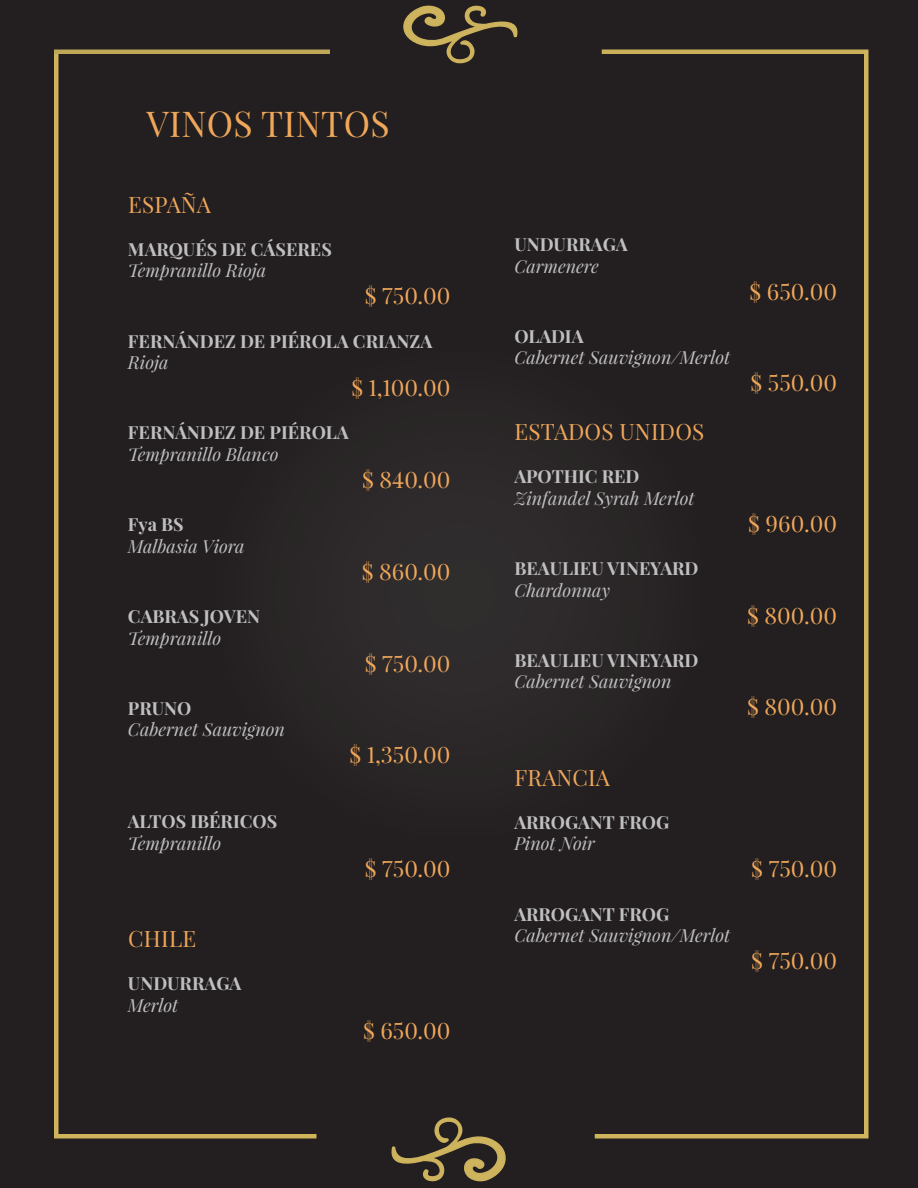
<style>
.page{position:relative;width:918px;height:1188px;background:#231f20}
.page>*{position:absolute;margin:0;border:0;box-sizing:border-box;transform-origin:0 0}
.t1{font:35.55px "Playfair Display";letter-spacing:.01em;color:#f0a75a}
.t2{font:22.5px "Playfair Display";color:#f0a75a}
.t3{font:italic 18px "Playfair Display";color:#c0c0c0}
.t4{font:700 18px "Playfair Display";color:#c0c0c0}
</style>
<div class="page">
<div style="left:197px;top:332px;width:524px;height:524px;background:#292526;border-radius:50%"></div>
<svg style="left:404px;top:5px;width:114px;height:59px"></svg>
<svg style="left:391px;top:1117px;width:114px;height:65px"></svg>
<hr style="left:54px;top:50px;width:276px;height:4px;background:#bea757">
<hr style="left:602px;top:50px;width:262px;height:4px;background:#cab059">
<hr style="left:54px;top:1134px;width:262px;height:4px;background:#ceb55b">
<hr style="left:595px;top:1134px;width:269px;height:4px;background:#ceb55b">
<hr style="left:54px;top:54px;width:4px;height:1080px;background:#ceb55b">
<hr style="left:864px;top:50px;width:4px;height:1088px;background:#cfb55e">
<p class="t1" style="left:146px;top:102px;width:245px">VINOS TINTOS</p>
<p class="t2" style="left:128px;top:190px;width:84px">ESPAÑA</p>
<p class="t4" style="left:128px;top:238px;width:205px">MARQUÉS DE CÁSERES</p>
<p class="t3" style="left:128px;top:259px;width:140px">Tempranillo Rioja</p>
<p class="t2" style="left:365px;top:282px;width:87px">$ 750.00</p>
<p class="t4" style="left:128px;top:329px;width:306px">FERNÁNDEZ DE PIÉROLA CRIANZA</p>
<p class="t3" style="left:128px;top:350px;width:42px">Rioja</p>
<p class="t2" style="left:351px;top:374px;width:101px">$ 1,100.00</p>
<p class="t4" style="left:128px;top:421px;width:222px">FERNÁNDEZ DE PIÉROLA</p>
<p class="t3" style="left:128px;top:442px;width:152px">Tempranillo Blanco</p>
<p class="t2" style="left:362px;top:465px;width:90px">$ 840.00</p>
<p class="t4" style="left:128px;top:513px;width:57px">Fya BS</p>
<p class="t3" style="left:128px;top:534px;width:118px">Malbasia Viora</p>
<p class="t2" style="left:362px;top:557px;width:90px">$ 860.00</p>
<p class="t4" style="left:128px;top:605px;width:134px">CABRAS JOVEN</p>
<p class="t3" style="left:128px;top:626px;width:95px">Tempranillo</p>
<p class="t2" style="left:365px;top:649px;width:87px">$ 750.00</p>
<p class="t4" style="left:128px;top:697px;width:65px">PRUNO</p>
<p class="t3" style="left:128px;top:718px;width:159px">Cabernet Sauvignon</p>
<p class="t2" style="left:350px;top:741px;width:102px">$ 1,350.00</p>
<p class="t4" style="left:128px;top:810px;width:151px">ALTOS IBÉRICOS</p>
<p class="t3" style="left:128px;top:831px;width:95px">Tempranillo</p>
<p class="t2" style="left:128px;top:924px;width:69px">CHILE</p>
<p class="t4" style="left:128px;top:972px;width:115px">UNDURRAGA</p>
<p class="t3" style="left:128px;top:993px;width:52px">Merlot</p>
<p class="t2" style="left:365px;top:854px;width:87px">$ 750.00</p>
<p class="t2" style="left:363px;top:1016px;width:89px">$ 650.00</p>
<p class="t4" style="left:514px;top:233px;width:115px">UNDURRAGA</p>
<p class="t3" style="left:514px;top:254px;width:86px">Carmenere</p>
<p class="t4" style="left:514px;top:325px;width:71px">OLADIA</p>
<p class="t3" style="left:514px;top:346px;width:217px">Cabernet Sauvignon/Merlot</p>
<p class="t2" style="left:515px;top:417px;width:191px">ESTADOS UNIDOS</p>
<p class="t4" style="left:514px;top:465px;width:127px">APOTHIC RED</p>
<p class="t3" style="left:514px;top:486px;width:182px">Zinfandel Syrah Merlot</p>
<p class="t4" style="left:514px;top:557px;width:186px">BEAULIEU VINEYARD</p>
<p class="t3" style="left:514px;top:578px;width:97px">Chardonnay</p>
<p class="t4" style="left:514px;top:649px;width:186px">BEAULIEU VINEYARD</p>
<p class="t3" style="left:514px;top:670px;width:159px">Cabernet Sauvignon</p>
<p class="t2" style="left:749px;top:277px;width:89px">$ 650.00</p>
<p class="t2" style="left:751px;top:369px;width:88px">$ 550.00</p>
<p class="t2" style="left:748px;top:509px;width:90px">$ 960.00</p>
<p class="t2" style="left:747px;top:601px;width:91px">$ 800.00</p>
<p class="t2" style="left:747px;top:693px;width:91px">$ 800.00</p>
<p class="t2" style="left:515px;top:763px;width:97px">FRANCIA</p>
<p class="t4" style="left:514px;top:811px;width:156px">ARROGANT FROG</p>
<p class="t3" style="left:514px;top:832px;width:82px">Pinot Noir</p>
<p class="t4" style="left:514px;top:902px;width:156px">ARROGANT FROG</p>
<p class="t3" style="left:514px;top:923px;width:217px">Cabernet Sauvignon/Merlot</p>
<p class="t2" style="left:751px;top:855px;width:87px">$ 750.00</p>
<p class="t2" style="left:751px;top:947px;width:87px">$ 750.00</p>
</div>
